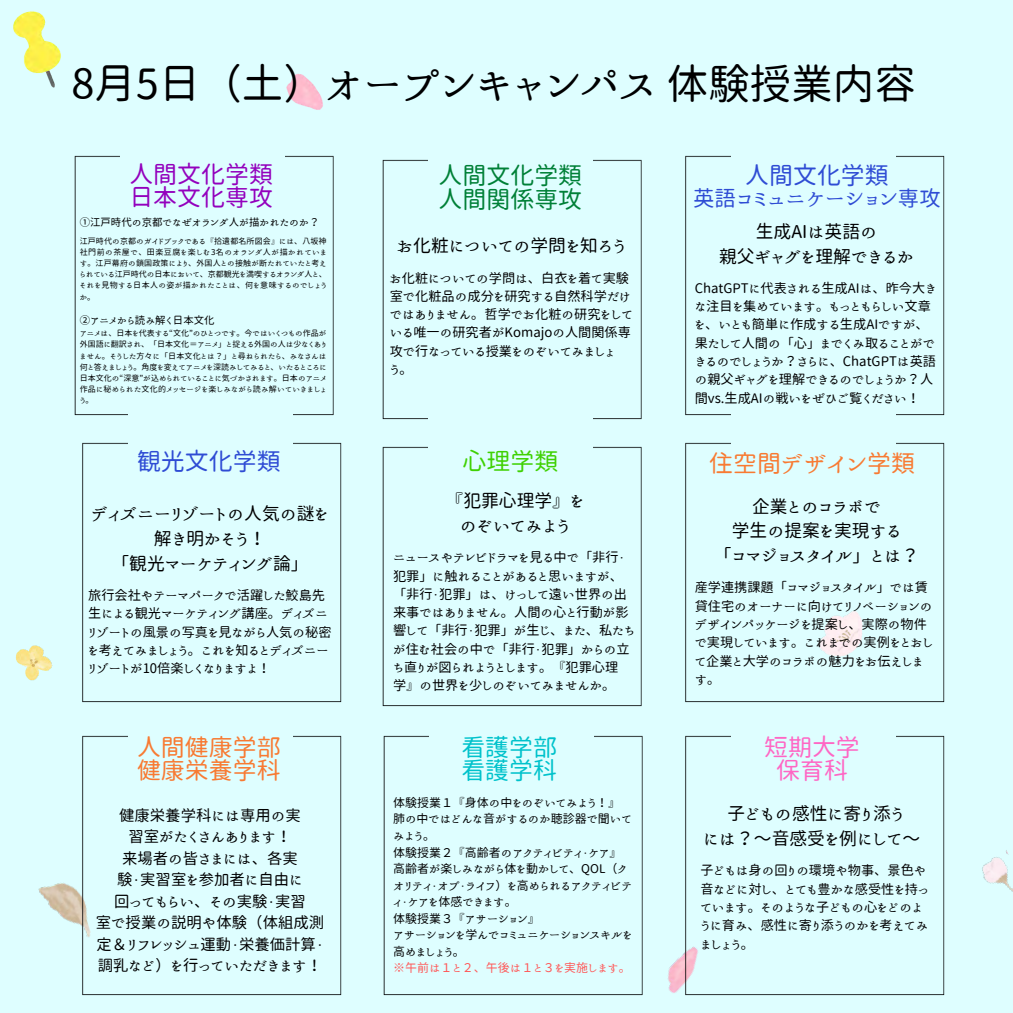
<style>
.page{position:relative;width:1013px;height:1013px;background:#fff}
.page>*{position:absolute;margin:0;border:0;box-sizing:border-box;transform-origin:0 0}
.t1{font:41.5px "Honoka Antique Maru";color:#000}
.t2{font:23.94px "Honoka Antique Maru";color:#f87a32}
.t3{font:23.94px "Honoka Antique Maru";color:#9301bd}
.t4{font:23.94px "Honoka Antique Maru";color:#008037}
.t5{font:23.94px "Honoka Antique Maru";color:#2f4cd4}
.t6{font:23.94px "Honoka Antique Maru";color:#00c2cb}
.t7{font:23.94px "Honoka Antique Maru";color:#ff66c4}
.t8{font:23.94px "Honoka Antique Maru";color:#3fd103}
.t9{font:21.44px "Honoka Antique Maru";color:#2f4cd4}
.t10{font:17.75px/24.9px "Honoka Antique Maru";color:#000;text-align:center}
.t11{font:15.38px/21.5px "Honoka Antique Maru";color:#000;text-align:justify}
.t12{font:13.19px/18.2px "Honoka Antique Maru";color:#000}
.t13{font:12px/16.6px "Honoka Antique Maru";color:#000}
.t14{font:12px "Honoka Antique Maru";color:#ff5757}
.t15{font:10.44px "Honoka Antique Maru";color:#000}
.t16{font:10.38px "Honoka Antique Maru";color:#000}
.t17{font:8px/11.1px "Honoka Antique Maru";letter-spacing:.035em;color:#000;text-align:justify}
</style>
<div class="page">
<div style="left:0;top:0;width:1012px;height:1012px;background:#defeff"></div>
<img style="left:13px;top:11px;width:48px;height:77px">
<img style="left:286px;top:73px;width:37px;height:37px">
<img style="left:982px;top:850px;width:30px;height:42px">
<img style="left:16px;top:645px;width:37px;height:36px">
<img style="left:38px;top:883px;width:23px;height:33px">
<img style="left:74px;top:155px;width:260px;height:250px">
<div style="left:120px;top:118px;width:165px;height:77px;background:#defeff"></div>
<img style="left:382px;top:159px;width:260px;height:250px">
<div style="left:428px;top:122px;width:164px;height:77px;background:#defeff"></div>
<img style="left:685px;top:155px;width:260px;height:250px">
<div style="left:730px;top:118px;width:165px;height:77px;background:#defeff"></div>
<img style="left:61px;top:735px;width:281px;height:261px">
<div style="left:128px;top:698px;width:164px;height:76px;background:#defeff"></div>
<img style="left:74px;top:405px;width:268px;height:298px">
<div style="left:128px;top:405px;width:164px;height:77px;background:#defeff"></div>
<img style="left:383px;top:735px;width:260px;height:261px">
<div style="left:429px;top:698px;width:165px;height:76px;background:#defeff"></div>
<img style="left:382px;top:409px;width:260px;height:298px">
<div style="left:428px;top:409px;width:165px;height:76px;background:#defeff"></div>
<img style="left:668px;top:735px;width:277px;height:261px">
<div style="left:731px;top:698px;width:164px;height:76px;background:#defeff"></div>
<img style="left:685px;top:405px;width:260px;height:298px">
<div style="left:731px;top:405px;width:164px;height:77px;background:#defeff"></div>
<p class="t1" style="left:71px;top:62px;width:846px">8月5日（土）オープンキャンパス 体験授業内容</p>
<p class="t3" style="left:129px;top:162px;width:145px">人間文化学類</p>
<p class="t3" style="left:129px;top:185px;width:145px">日本文化専攻</p>
<p class="t15" style="left:80px;top:216px;width:262px">①江戸時代の京都でなぜオランダ人が描かれたのか？　　</p>
<p class="t17" style="left:80px;top:235px;width:249px">江戸時代の京都のガイドブックである『拾遺都名所図会』には、八坂神社門前の茶屋で、田楽豆腐を楽しむ3名のオランダ人が描かれています。江戸幕府の鎖国政策により、外国人との接触が断たれていたと考えられている江戸時代の日本において、京都観光を満喫するオランダ人と、それを見物する日本人の姿が描かれたことは、何を意味するのでしょうか。</p>
<p class="t16" style="left:80px;top:315px;width:136px">②アニメから読み解く日本文化</p>
<p class="t17" style="left:80px;top:328px;width:248px">アニメは、日本を代表する“文化”のひとつです。今ではいくつもの作品が外国語に翻訳され、「日本文化＝アニメ」と捉える外国の人は少なくありません。そうした方々に「日本文化とは？」と尋ねられたら、みなさんは何と答えましょう。角度を変えてアニメを深読みしてみると、いたるところに日本文化の“深意”が込められていることに気づかされます。日本のアニメ作品に秘められた文化的メッセージを楽しみながら読み解いていきましょう。</p>
<p class="t4" style="left:438px;top:163px;width:145px">人間文化学類</p>
<p class="t4" style="left:438px;top:187px;width:145px">人間関係専攻</p>
<p class="t10" style="left:397px;top:233px;width:230px">お化粧についての学問を知ろう</p>
<p class="t12" style="left:390px;top:268px;width:245px">お化粧についての学問は、白衣を着て実験室で化粧品の成分を研究する自然科学だけではありません。哲学でお化粧の研究をしている唯一の研究者がKomajoの人間関係専攻で行なっている授業をのぞいてみましょ<br>う。</p>
<p class="t5" style="left:745px;top:163px;width:145px">人間文化学類</p>
<p class="t9" style="left:693px;top:187px;width:249px">英語コミュニケーション専攻</p>
<p class="t10" style="left:756px;top:219px;width:123px">生成AIは英語の</p>
<p class="t10" style="left:719px;top:243px;width:196px">親父ギャグを理解できるか</p>
<p class="t12" style="left:694px;top:279px;width:243px">ChatGPTに代表される生成AIは、昨今大きな注目を集めています。もっともらしい文章を、いとも簡単に作成する生成AIですが、果たして人間の「心」までくみ取ることができるのでしょうか？さらに、ChatGPTは英語の親父ギャグを理解できるのでしょうか？人間vs.生成AIの戦いをぜひご覧ください！</p>
<p class="t5" style="left:137px;top:449px;width:145px">観光文化学類</p>
<p class="t8" style="left:462px;top:449px;width:97px">心理学類</p>
<p class="t2" style="left:709px;top:451px;width:207px">住空間デザイン学類</p>
<p class="t10" style="left:91px;top:501px;width:239px">ディズニーリゾートの人気の謎を解き明かそう！</p>
<p class="t10" style="left:111px;top:551px;width:198px">「観光マーケティング論」</p>
<p class="t12" style="left:88px;top:586px;width:245px">旅行会社やテーマパークで活躍した鮫島先生による観光マーケティング講座。ディズニリゾートの風景の写真を見ながら人気の秘密を考えてみましょう。これを知るとディズニーリゾートが10倍楽しくなりますよ！</p>
<p class="t2" style="left:137px;top:734px;width:145px">人間健康学部</p>
<p class="t2" style="left:137px;top:758px;width:145px">健康栄養学科</p>
<p class="t11" style="left:119px;top:804px;width:183px">健康栄養学科には専用の実</p>
<p class="t11" style="left:128px;top:825px;width:165px">習室がたくさんあります！</p>
<p class="t11" style="left:122px;top:847px;width:177px">来場者の皆さまには、各実</p>
<p class="t11" style="left:117px;top:868px;width:187px">験・実習室を参加者に自由に</p>
<p class="t11" style="left:114px;top:890px;width:193px">回ってもらい、その実験・実習</p>
<p class="t11" style="left:96px;top:911px;width:230px">室で授業の説明や体験（体組成測定＆リフレッシュ運動・栄養価計算・調乳など）を行っていただきます！</p>
<p class="t10" style="left:445px;top:488px;width:140px">『犯罪心理学』を</p>
<p class="t10" style="left:460px;top:513px;width:112px">のぞいてみよう</p>
<p class="t12" style="left:393px;top:548px;width:243px">ニュースやテレビドラマを見る中で「非行・犯罪」に触れることがあると思いますが、「非行・犯罪」は、けっして遠い世界の出来事ではありません。人間の心と行動が影響して「非行・犯罪」が生じ、また、私たちが住む社会の中で「非行・犯罪」からの立ち直りが図られようとします。『犯罪心理<br>学』の世界を少しのぞいてみませんか。</p>
<p class="t6" style="left:461px;top:734px;width:97px">看護学部</p>
<p class="t6" style="left:461px;top:758px;width:97px">看護学科</p>
<p class="t13" style="left:393px;top:794px;width:229px">体験授業１『身体の中をのぞいてみよう！』</p>
<p class="t13" style="left:393px;top:810px;width:240px">肺の中ではどんな音がするのか聴診器で聞いてみよう。</p>
<p class="t13" style="left:393px;top:843px;width:230px">体験授業２『高齢者のアクティビティ・ケア』</p>
<p class="t13" style="left:393px;top:860px;width:241px">高齢者が楽しみながら体を動かして、QOL（クオリティ・オブ・ライフ）を高められるアクティビティ・ケアを体感できます。</p>
<p class="t13" style="left:393px;top:909px;width:148px">体験授業３『アサーション』</p>
<p class="t13" style="left:393px;top:926px;width:241px">アサーションを学んでコミュニケーションスキルを高めましょう。</p>
<p class="t14" style="left:393px;top:961px;width:239px">※午前は１と２、午後は１と３を実施します。</p>
<p class="t10" style="left:752px;top:493px;width:130px">企業とのコラボで</p>
<p class="t10" style="left:731px;top:518px;width:171px">学生の提案を実現する</p>
<p class="t10" style="left:714px;top:543px;width:207px">「コマジョスタイル」とは？</p>
<p class="t12" style="left:694px;top:578px;width:240px">産学連携課題「コマジョスタイル」では賃貸住宅のオーナーに向けてリノベーションのデザインパッケージを提案し、実際の物件で実現しています。これまでの実例をとおして企業と大学のコラボの魅力をお伝えします。</p>
<p class="t7" style="left:764px;top:734px;width:97px">短期大学</p>
<p class="t7" style="left:776px;top:758px;width:73px">保育科</p>
<p class="t10" style="left:727px;top:801px;width:178px">子どもの感性に寄り添う</p>
<p class="t10" style="left:703px;top:826px;width:218px">には？〜音感受を例にして〜</p>
<p class="t12" style="left:700px;top:861px;width:230px">子どもは身の回りの環境や物事、景色や音などに対し、とても豊かな感受性を持っています。そのような子どもの心をどのように育み、感性に寄り添うのかを考えてみましょう。</p>
</div>
